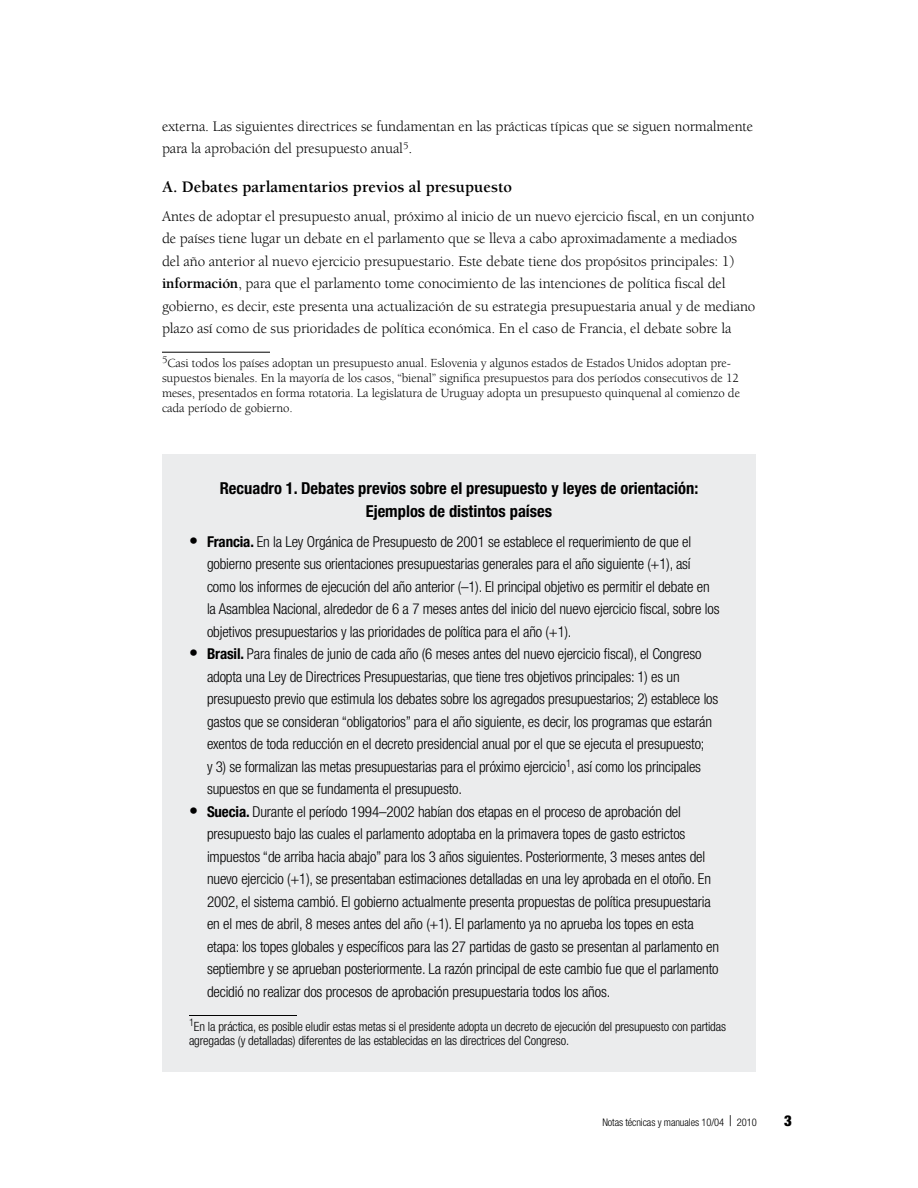
<style>
.page{position:relative;width:918px;height:1188px;background:#fff}
.page>*{position:absolute;margin:0;border:0;box-sizing:border-box;transform-origin:0 0}
.t1{font:700 condensed 16.5px/22.5px "Helvetica Neue LT Std";color:#000;text-align:center}
.t2{font:700 16.5px "Berkeley Std";color:#000}
.t3{font:300 condensed 15px/22.5px "Helvetica Neue LT Std";letter-spacing:-.01em;color:#000}
.t4{font:15px/22.5px "Berkeley Std";letter-spacing:-.01em;color:#000}
.t5{font:900 condensed 15px "Helvetica Neue LT Std";color:#000}
.t6{font:12.75px/15px "Berkeley Std";letter-spacing:-.01em;color:#000}
.t7{font:300 condensed 12.75px/15px "Helvetica Neue LT Std";letter-spacing:-.01em;color:#000}
.t8{font:300 condensed 10.5px "Helvetica Neue LT Std";letter-spacing:-.01em;color:#000}
.s1{font-weight:700}
.s2{font-weight:700;font-size:18px}
.s3{font-size:15px}
</style>
<div class="page">
<hr style="left:162px;top:352px;width:108px;height:1px;background:#000">
<div style="left:162px;top:454px;width:594px;height:618px;background:#ebeced"></div>
<hr style="left:189px;top:1015px;width:108px;height:1px;background:#000">
<p class="t4" style="left:162px;top:115px;width:593px">externa. Las siguientes directrices se fundamentan en las prácticas típicas que se siguen normalmente para la aprobación del presupuesto anual<sup>5</sup>.</p>
<p class="t2" style="left:162px;top:178px;width:352px">A. Debates parlamentarios previos al presupuesto</p>
<p class="t4" style="left:162px;top:205px;width:595px">Antes de adoptar el presupuesto anual, próximo al inicio de un nuevo ejercicio fiscal, en un conjunto de países tiene lugar un debate en el parlamento que se lleva a cabo aproximadamente a mediados del año anterior al nuevo ejercicio presupuestario. Este debate tiene dos propósitos principales: 1) <span class="s1">información</span>, para que el parlamento tome conocimiento de las intenciones de política fiscal del gobierno, es decir, este presenta una actualización de su estrategia presupuestaria anual y de mediano plazo así como de sus prioridades de política económica. En el caso de Francia, el debate sobre la</p>
<p class="t6" style="left:162px;top:356px;width:580px"><sup>5</sup>Casi todos los países adoptan un presupuesto anual. Eslovenia y algunos estados de Estados Unidos adoptan pre&shy;supuestos bienales. En la mayoría de los casos, “bienal” significa presupuestos para dos períodos consecutivos de 12 meses, presentados en forma rotatoria. La legislatura de Uruguay adopta un presupuesto quinquenal al comienzo de cada período de gobierno.</p>
<p class="t1" style="left:220px;top:477px;width:480px">Recuadro 1. Debates previos sobre el presupuesto y leyes de orientación:<br>Ejemplos de distintos países</p>
<p class="t3" style="left:207px;top:530px;width:514px;text-indent:-18px"><span class="s2">•</span> <span class="s1">Francia.</span> En la Ley Orgánica de Presupuesto de 2001 se establece el requerimiento de que el gobierno presente sus orientaciones presupuestarias generales para el año siguiente (+1), así como los informes de ejecución del año anterior (–1). El principal objetivo es permitir el debate en la Asamblea Nacional, alrededor de 6 a 7 meses antes del inicio del nuevo ejercicio fiscal, sobre los objetivos presupuestarios y las prioridades de política para el año (+1).</p>
<p class="t3" style="left:207px;top:642px;width:513px;text-indent:-18px"><span class="s2">•</span> <span class="s1">Brasil.</span> Para finales de junio de cada año (6 meses antes del nuevo ejercicio fiscal), el Congreso adopta una Ley de Directrices Presupuestarias, que tiene tres objetivos principales: 1) es un presupuesto previo que estimula los debates sobre los agregados presupuestarios; 2) establece los gastos que se consideran “obligatorios” para el año siguiente, es decir, los programas que estarán exentos de toda reducción en el decreto presidencial anual por el que se ejecuta el presupuesto;<br>y 3) se formalizan las metas presupuestarias para el próximo ejercicio<sup>1</sup>, así como los principales supuestos en que se fundamenta el presupuesto.<sup>2</sup></p>
<p class="t3" style="left:207px;top:800px;width:513px;text-indent:-18px"><span class="s2">•</span> <span class="s1">Suecia.</span> Durante el período 1994–2002 habían dos etapas en el proceso de aprobación del presupuesto bajo las cuales el parlamento adoptaba en la primavera topes de gasto estrictos impuestos “de arriba hacia abajo” para los 3 años siguientes. Posteriormente, 3 meses antes del nuevo ejercicio (+1), se presentaban estimaciones detalladas en una ley aprobada en el otoño. En 2002, el sistema cambió. El gobierno actualmente presenta propuestas de política presupuestaria en el mes de abril, 8 meses antes del año (+1). El parlamento ya no aprueba los topes en esta etapa: los topes globales y específicos para las 27 partidas de gasto se presentan al parlamento en septiembre y se aprueban posteriormente. La razón principal de este cambio fue que el parlamento decidió no realizar dos procesos de aprobación presupuestaria todos los años.</p>
<p class="t7" style="left:189px;top:1018px;width:539px"><sup>1</sup>En la práctica, es posible eludir estas metas si el presidente adopta un decreto de ejecución del presupuesto con partidas agregadas (y detalladas) diferentes de las establecidas en las directrices del Congreso.</p>
<p class="t8" style="left:602px;top:1116px;width:156px">Notas técnicas y manuales 10/04 <span class="s3">|</span> 2010</p>
<p class="t5" style="left:784px;top:1111px;width:9px">3</p>
</div>
